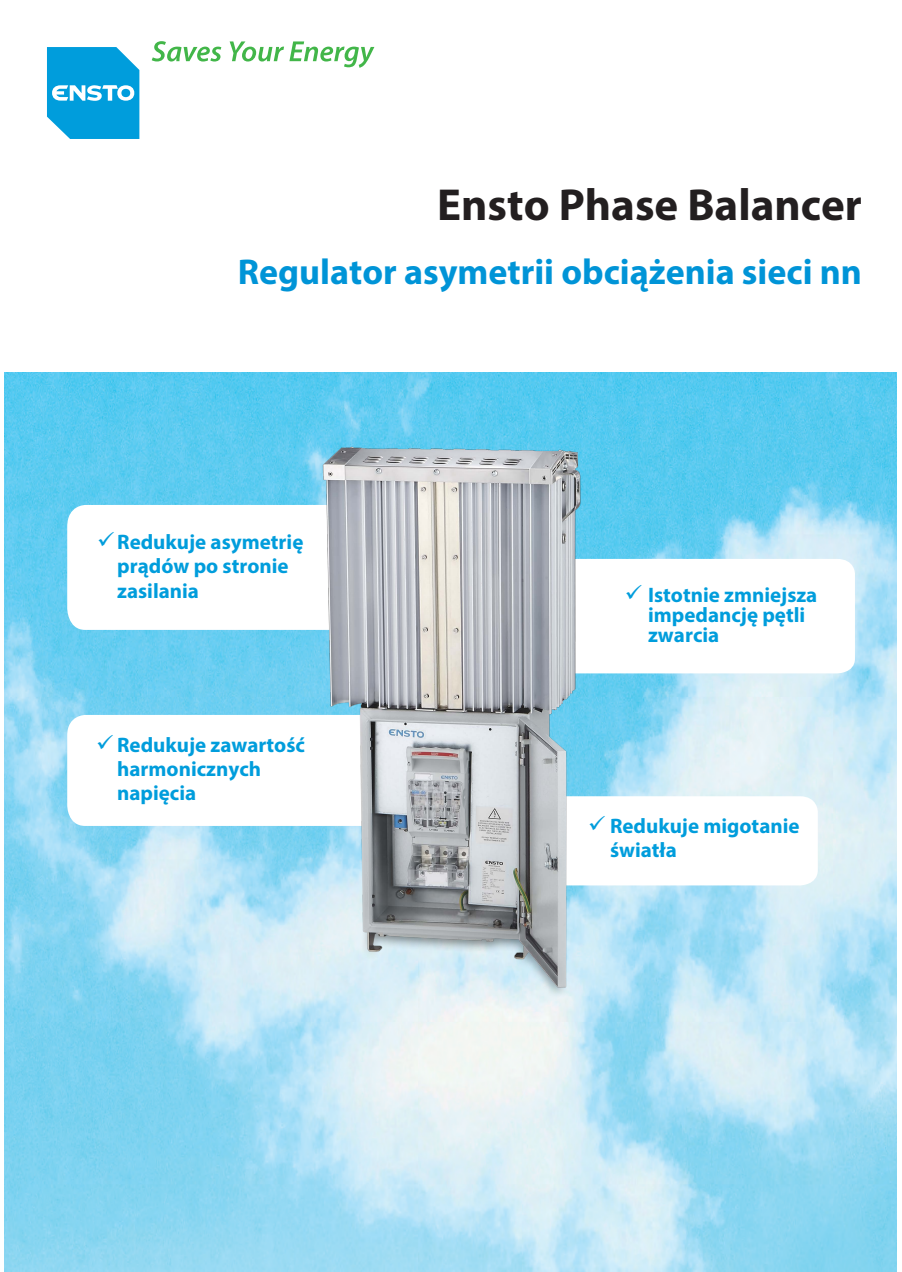
<style>
.page{position:relative;width:902px;height:1272px;background:#fff}
.page>*{position:absolute;margin:0;border:0;box-sizing:border-box;transform-origin:0 0}
.t1{font:700 45px "Myriad Pro";color:#231f20}
.t2{font:700 36px "Myriad Pro";color:#0094d7}
.t3{font:700 21px/24.3px "Myriad Pro";color:#009ddc}
</style>
<div class="page">
<svg style="left:47px;top:47px;width:92px;height:92px;background:#24abe1"></svg>
<svg style="left:152px;top:41px;width:69px;height:21px"></svg>
<svg style="left:230px;top:41px;width:144px;height:27px"></svg>
<img style="left:5px;top:373px;width:891px;height:899px">
<svg style="left:67px;top:505px;width:53px;height:125px"></svg>
<svg style="left:807px;top:559px;width:48px;height:114px"></svg>
<svg style="left:807px;top:796px;width:11px;height:89px"></svg>
<svg style="left:67px;top:715px;width:53px;height:111px"></svg>
<img style="left:120px;top:376px;width:687px;height:688px">
<h1 class="t1" style="left:437px;top:176px;width:426px">Ensto Phase Balancer</h1>
<h2 class="t2" style="left:238px;top:248px;width:626px">Regulator asymetrii obciążenia sieci nn</h2>
<p class="t3" style="left:117px;top:529px;width:188px;text-indent:-20px">✓Redukuje asymetrię prądów po stronie zasilania</p>
<p class="t3" style="left:117px;top:732px;width:189px;text-indent:-21px">✓ Redukuje zawartość harmonicznych napięcia</p>
<p class="t3" style="left:648px;top:584px;width:171px;line-height:20.1px;text-indent:-23px">✓ Istotnie zmniejsza impedancję pętli zwarcia</p>
<p class="t3" style="left:610px;top:813px;width:191px;text-indent:-22px">✓ Redukuje migotanie światła</p>
</div>
